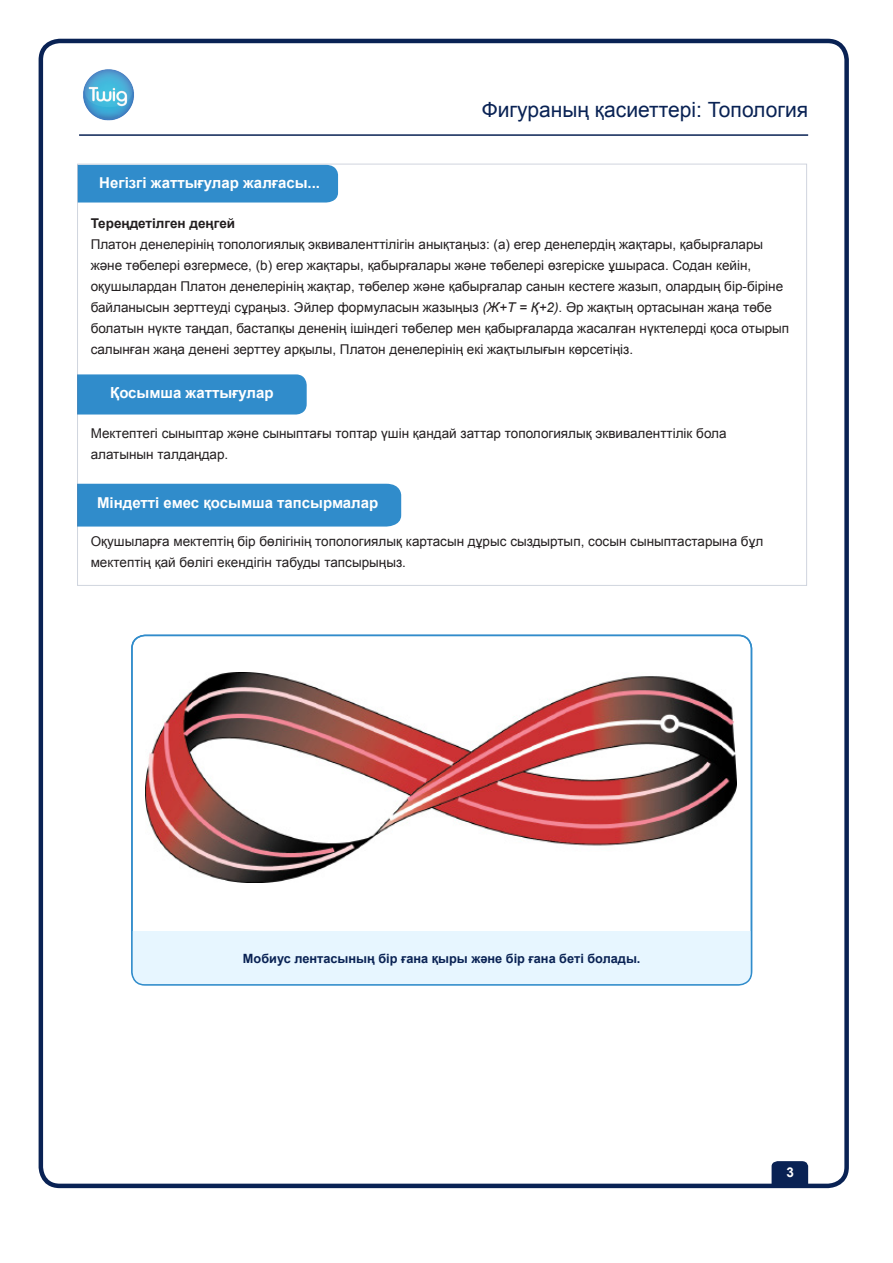
<style>
.page{position:relative;width:893px;height:1263px;background:#fff}
.page>*{position:absolute;margin:0;border:0;box-sizing:border-box;transform-origin:0 0}
.t1{font:21px "Arial";color:#092254}
.Subheads__in_blue_st{font:700 15px "Arial";color:#fff}
.Regular_paragraph{font:13.5px/21px "Arial";color:#231f20}
.Regular_paragraph-2{font:700 13.5px "Arial";color:#231f20}
.t2{font:700 13.5px "Arial";color:#fff}
.image_captions{font:700 12.75px "Arial";color:#092254}
.s1{font-style:italic}
</style>
<div class="page">
<div style="left:39px;top:39px;width:810px;height:1149px;border:4px solid #092254;border-radius:19px"></div>
<hr style="left:79px;top:134px;width:729px;height:2px;background:#092254">
<img style="left:83px;top:69px;width:51px;height:52px">
<svg style="left:772px;top:1161px;width:36px;height:25px"></svg>
<div style="left:79px;top:166px;width:259px;height:36px;background:#308ccb"></div>
<div style="left:79px;top:374px;width:228px;height:40px;background:#308ccb"></div>
<div style="left:79px;top:484px;width:322px;height:43px;background:#308ccb"></div>
<img style="left:145px;top:672px;width:591px;height:210px">
<div style="left:132px;top:932px;width:619px;height:53px;background:#e7f6ff"></div>
<div style="left:131px;top:635px;width:621px;height:350px;border:2px solid #308ccb;border-radius:13px"></div>
<p class="Subheads__in_blue_st" style="left:99px;top:172px;width:222px">Негізгі жаттығулар жалғасы...</p>
<h1 class="t1" style="left:482px;top:95px;width:328px">Фигураның қасиеттері: Топология</h1>
<p class="Regular_paragraph-2" style="left:91px;top:215px;width:146px">Тереңдетілген деңгей</p>
<p class="Regular_paragraph" style="left:91px;top:234px;width:700px">Платон денелерінің топологиялық эквиваленттілігін анықтаңыз: (а) егер денелердің жақтары, қабырғалары және төбелері өзгермесе, (b) егер жақтары, қабырғалары және төбелері өзгеріске ұшыраса. Содан кейін, оқушылардан Платон денелерінің жақтар, төбелер және қабырғалар санын кестеге жазып, олардың бір-біріне байланысын зерттеуді сұраңыз. Эйлер формуласын жазыңыз <span class="s1">(Ж+Т = Қ+2)</span>. Әр жақтың ортасынан жаңа төбе болатын нүкте таңдап, бастапқы дененің ішіндегі төбелер мен қабырғаларда жасалған нүктелерді қоса отырып салынған жаңа денені зерттеу арқылы, Платон денелерінің екі жақтылығын көрсетіңіз.</p>
<p class="Subheads__in_blue_st" style="left:110px;top:383px;width:165px">Қосымша жаттығулар</p>
<p class="Regular_paragraph" style="left:91px;top:423px;width:637px">Мектептегі сыныптар және сыныптағы топтар үшін қандай заттар топологиялық эквиваленттілік бола алатынын талдаңдар.</p>
<p class="Subheads__in_blue_st" style="left:97px;top:493px;width:283px">Міндетті емес қосымша тапсырмалар</p>
<p class="Regular_paragraph" style="left:91px;top:531px;width:674px">Оқушыларға мектептің бір бөлігінің топологиялық картасын дұрыс сыздыртып, сосын сыныптастарына бұл мектептің қай бөлігі екендігін табуды тапсырыңыз.</p>
<p class="image_captions" style="left:243px;top:950px;width:399px">Мобиус лентасының бір ғана қыры және бір ғана беті болады.</p>
<p class="t2" style="left:786px;top:1163px;width:9px">3</p>
</div>
